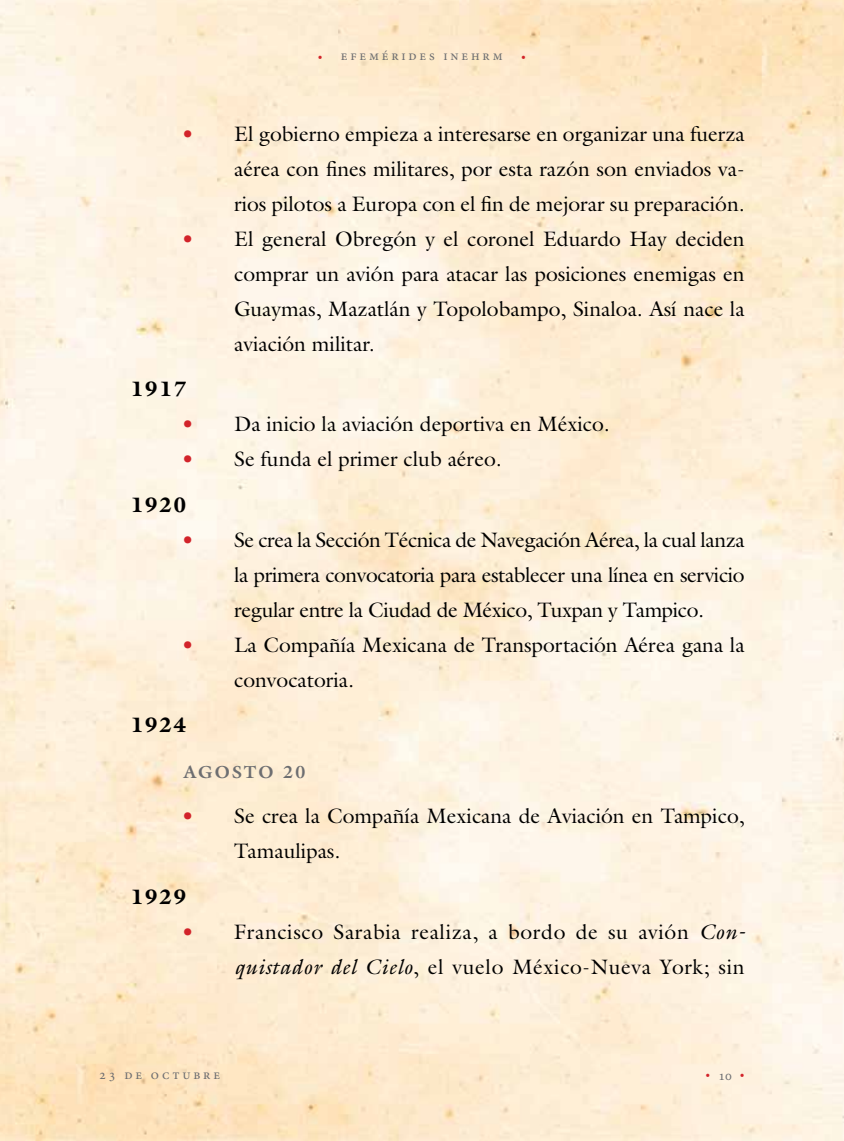
<style>
.page{position:relative;width:844px;height:1141px;background:#fff}
.page>*{position:absolute;margin:0;border:0;box-sizing:border-box;transform-origin:0 0}
.t1{font:21px/35px "Galliard";color:#000;text-align:justify}
.t2{font:21px/35px "Galliard";letter-spacing:.03em;color:#000;text-align:right}
.t3{font:900 21px "Galliard";letter-spacing:.1em;color:#000}
.t4{font:700 17.5px "Galliard";letter-spacing:.11em;color:#6d6e71}
.t5{font:14px "Minion Pro";letter-spacing:.2em;color:#6d6e71}
.t6{font:12.25px "Minion Pro";color:#d2232a}
.s1{font-size:12.25px;color:#d2232a}
.s2{color:#d2232a}
.s3{font-weight:900}
.s4{font-style:italic}
.s5{font-size:14px;color:#6d6e71}
</style>
<div class="page">
<p class="t5" style="left:318px;top:46px;width:186px"><span class="s1">•</span> efemérides inehrm</p>
<p class="t6" style="left:521px;top:48px;width:6px">•</p>
<p class="t1" style="left:234px;top:116px;width:512px;text-indent:-52px"><span class="s2">•</span> El gobierno empieza a interesarse en organizar una fuerza aérea con fines militares, por esta razón son enviados va&shy;rios pilotos a Europa con el fin de mejorar su preparación.</p>
<p class="t1" style="left:234px;top:221px;width:512px;text-indent:-52px"><span class="s2">•</span> El general Obregón y el coronel Eduardo Hay deciden comprar un avión para atacar las posiciones enemigas en Guaymas, Mazatlán y Topolobampo, Sinaloa. Así nace la aviación militar.</p>
<p class="t3" style="left:131px;top:376px;width:57px">1917</p>
<p class="t1" style="left:181px;top:406px;width:429px"><span class="s2">•</span> Da inicio la aviación deportiva en México.</p>
<p class="t1" style="left:131px;top:436px;width:372px;line-height:45.5px;text-indent:51px"><span class="s2">•</span> Se funda el primer club aéreo.<br><span class="s3">1920</span></p>
<p class="t1" style="left:234px;top:522px;width:512px;text-indent:-52px"><span class="s2">•</span> Se crea la Sección Técnica de Navegación Aérea, la cual lanza la primera convocatoria para establecer una línea en servicio regular entre la Ciudad de México, Tuxpan y Tampico.</p>
<p class="t1" style="left:234px;top:627px;width:512px;text-indent:-52px"><span class="s2">•</span> La Compañía Mexicana de Transportación Aérea gana la convocatoria.</p>
<p class="t3" style="left:131px;top:712px;width:57px">1924</p>
<p class="t4" style="left:183px;top:760px;width:124px">AGOSTO 20</p>
<p class="t1" style="left:234px;top:798px;width:512px;text-indent:-52px"><span class="s2">•</span> Se crea la Compañía Mexicana de Aviación en Tampico,<br>Tamaulipas.</p>
<p class="t3" style="left:131px;top:884px;width:57px">1929</p>
<p class="t2" style="left:181px;top:914px;width:565px"><span class="s2">•</span> Francisco Sarabia realiza, a bordo de su avión <span class="s4">Con&shy;quistador del Cielo</span>, el vuelo México-Nueva York; sin</p>
<p class="t5" style="left:99px;top:1065px;width:122px">23 de octubre</p>
<p class="t6" style="left:705px;top:1066px;width:41px">• <span class="s5">10</span> •</p>
</div>
